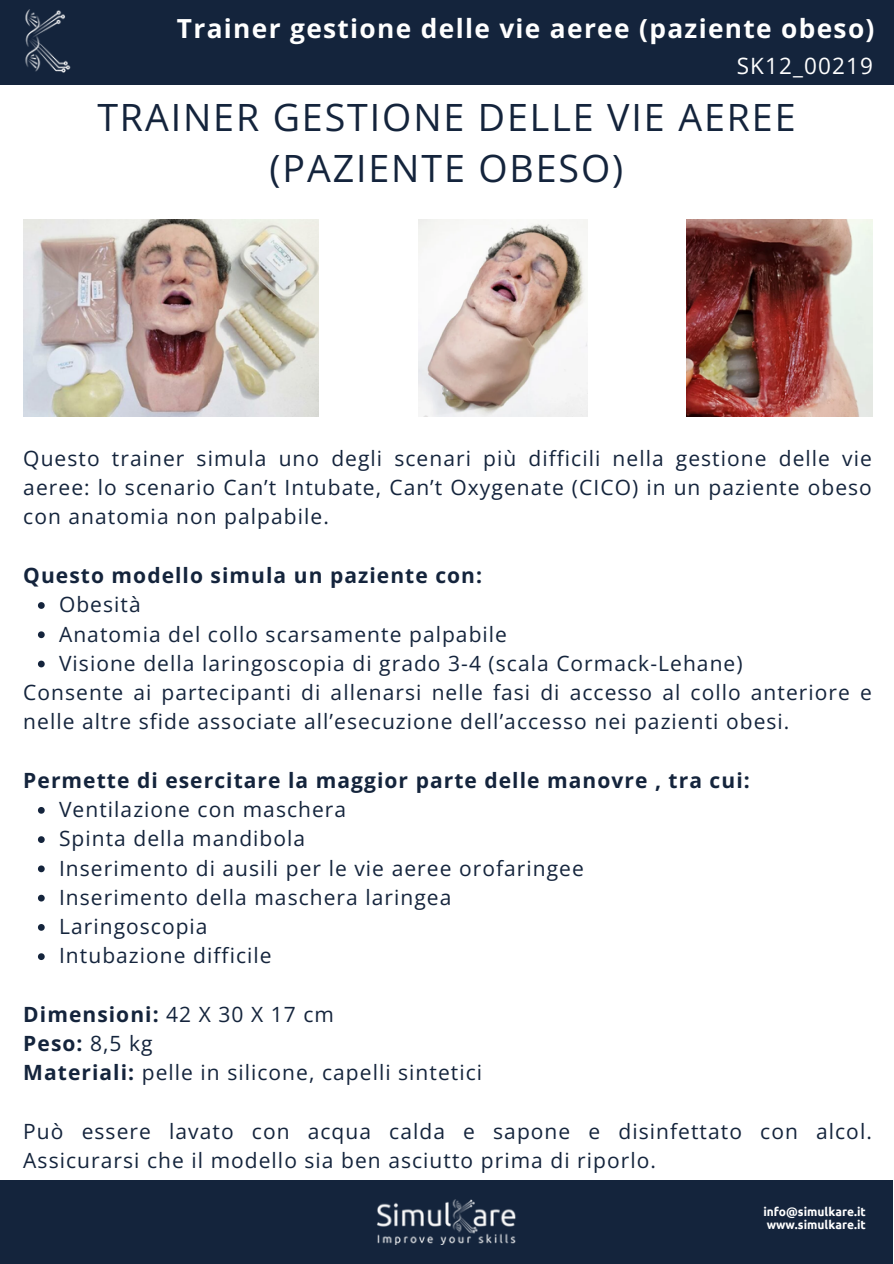
<style>
.page{position:relative;width:894px;height:1264px;background:#fff}
.page>*{position:absolute;margin:0;border:0;box-sizing:border-box;transform-origin:0 0}
.t1{font:37.65px/51.8px "Open Sans";letter-spacing:.05em;color:#14243c;text-align:center}
.t2{font:700 26.25px "Open Sans";letter-spacing:.05em;color:#fff}
.t3{font:22.5px "Open Sans";letter-spacing:.05em;color:#fff}
.t4{font:21px/29.2px "Open Sans";letter-spacing:.05em;color:#14243c}
.t5{font:700 21px "Open Sans";letter-spacing:.05em;color:#14243c}
.t6{font:700 12px/13.5px "Ubuntu";color:#fff}
.s1{font-weight:700}
</style>
<div class="page">
<div style="left:0;top:1179px;width:892px;height:84px;background:#14243c"></div>
<img style="left:377px;top:1199px;width:139px;height:45px">
<div style="left:0;top:0;width:892px;height:85px;background:#14243c"></div>
<img style="left:25px;top:10px;width:46px;height:63px">
<svg style="left:38px;top:602px;width:7px;height:7px"></svg>
<svg style="left:38px;top:631px;width:7px;height:7px"></svg>
<svg style="left:38px;top:660px;width:7px;height:7px"></svg>
<svg style="left:38px;top:807px;width:7px;height:6px"></svg>
<svg style="left:38px;top:836px;width:7px;height:7px"></svg>
<svg style="left:38px;top:865px;width:7px;height:7px"></svg>
<svg style="left:38px;top:894px;width:7px;height:7px"></svg>
<svg style="left:38px;top:924px;width:7px;height:6px"></svg>
<svg style="left:38px;top:953px;width:7px;height:7px"></svg>
<img style="left:23px;top:220px;width:295px;height:197px">
<img style="left:418px;top:220px;width:169px;height:197px">
<img style="left:686px;top:220px;width:186px;height:197px">
<p class="t2" style="left:177px;top:10px;width:698px">Trainer gestione delle vie aeree (paziente obeso)</p>
<p class="t3" style="left:736px;top:49px;width:138px">SK12_00219</p>
<p class="t1" style="left:97px;top:90px;width:699px">TRAINER GESTIONE DELLE VIE AEREE (PAZIENTE OBESO)</p>
<p class="t4" style="left:23px;top:443px;width:849px;text-align:justify">Questo trainer simula uno degli scenari più difficili nella gestione delle vie aeree: lo scenario Can’t Intubate, Can’t Oxygenate (CICO) in un paziente obeso con anatomia non palpabile.</p>
<h2 class="t5" style="left:23px;top:560px;width:460px">Questo modello simula un paziente con:</h2>
<h3 class="t4" style="left:59px;top:589px;width:83px">Obesità</h3>
<h1 class="t4" style="left:59px;top:618px;width:449px">Anatomia del collo scarsamente palpabile</h1>
<p class="t4" style="left:59px;top:648px;width:685px">Visione della laringoscopia di grado 3-4 (scala Cormack-Lehane)</p>
<p class="t4" style="left:23px;top:677px;width:849px">Consente ai partecipanti di allenarsi nelle fasi di accesso al collo anteriore e nelle altre sfide associate all’esecuzione dell’accesso nei pazienti obesi.</p>
<p class="t5" style="left:23px;top:765px;width:727px">Permette di esercitare la maggior parte delle manovre , tra cui:</p>
<h5 class="t4" style="left:59px;top:794px;width:289px">Ventilazione con maschera</h5>
<h4 class="t4" style="left:59px;top:823px;width:248px">Spinta della mandibola</h4>
<p class="t4" style="left:59px;top:852px;width:526px">Inserimento di ausili per le vie aeree orofaringee</p>
<p class="t4" style="left:59px;top:882px;width:394px">Inserimento della maschera laringea</p>
<p class="t4" style="left:59px;top:911px;width:150px">Laringoscopia</p>
<h5 class="t4" style="left:59px;top:940px;width:214px">Intubazione difficile</h5>
<h4 class="t4" style="left:23px;top:999px;width:460px"><span class="s1">Dimensioni:</span> 42 X 30 X 17 cm<br><span class="s1">Peso:</span> 8,5 kg<br><span class="s1">Materiali:</span> pelle in silicone, capelli sintetici</h4>
<p class="t4" style="left:23px;top:1116px;width:849px">Può essere lavato con acqua calda e sapone e disinfettato con alcol.<br>Assicurarsi che il modello sia ben asciutto prima di riporlo.</p>
<p class="t6" style="left:763px;top:1204px;width:104px">info@simulkare.it www.simulkare.it</p>
</div>
